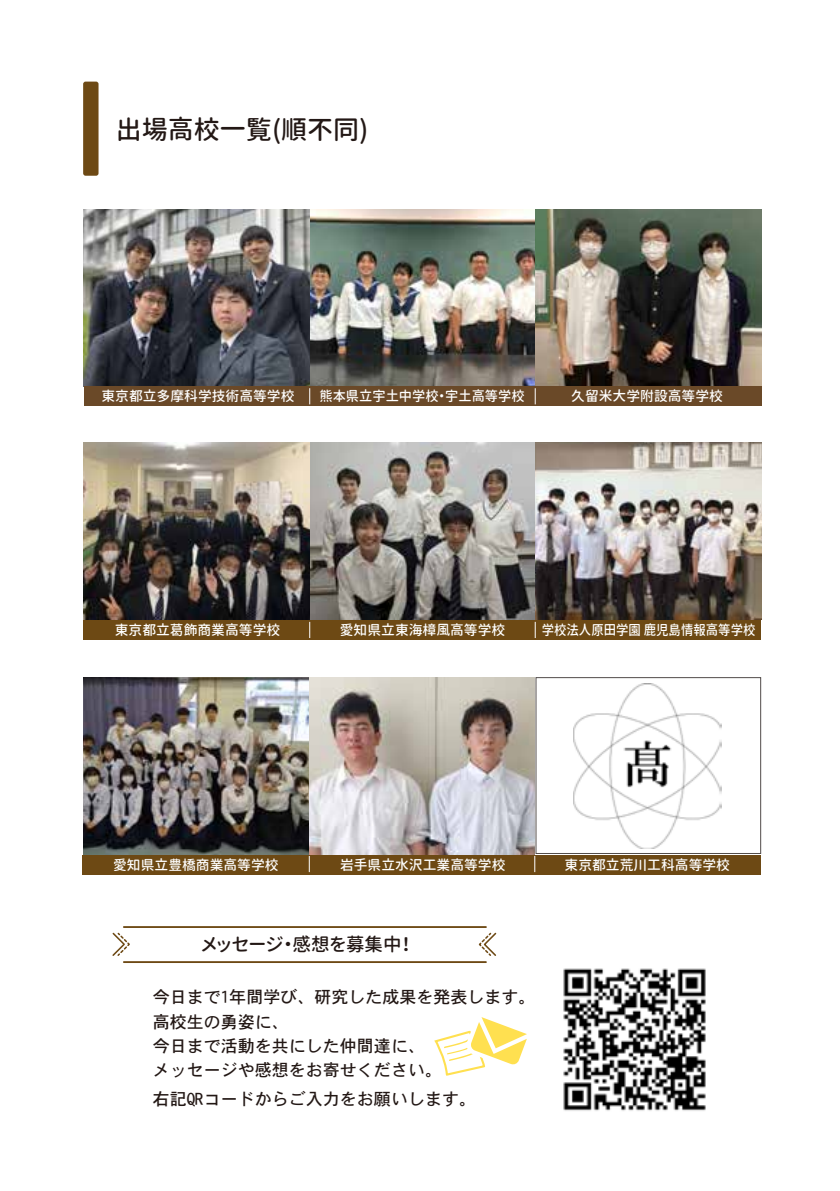
<style>
.page{position:relative;width:840px;height:1191px;background:#fff}
.page>*{position:absolute;margin:0;border:0;box-sizing:border-box;transform-origin:0 0}
.t1{font:26px "Gen Jyuu Gothic P Medium";color:#231815}
.t2{font:18.6px "Gen Jyuu Gothic P Medium";color:#231815}
.t3{font:17px/24.4px "DFHS Gothic W5 WIN RKSJ H";color:#231815}
.t4{font:13.8px "Gen Jyuu Gothic P Medium";color:#fff}
.t5{font:13.8px "Gen Jyuu Gothic P Medium";color:#fff;scale:.9 1}
.t6{font:13.8px "Gen Jyuu Gothic P Medium";color:#fff;scale:.96 1}
</style>
<div class="page">
<div style="left:83px;top:82px;width:15px;height:94px;background:#6d4914;border-radius:2px"></div>
<div style="left:535px;top:677px;width:225px;height:177px;border:1px solid #514b49"></div>
<img style="left:84px;top:443px;width:676px;height:176px">
<img style="left:83px;top:677px;width:451px;height:177px">
<div style="left:83px;top:854px;width:677px;height:20px;background:#6d4914"></div>
<div style="left:84px;top:619px;width:676px;height:20px;background:#6d4914"></div>
<img style="left:84px;top:209px;width:676px;height:177px">
<div style="left:84px;top:386px;width:677px;height:20px;background:#6a4928"></div>
<svg style="left:309px;top:388px;width:1px;height:16px"></svg>
<svg style="left:534px;top:388px;width:1px;height:16px"></svg>
<svg style="left:309px;top:622px;width:1px;height:16px"></svg>
<svg style="left:534px;top:622px;width:1px;height:16px"></svg>
<svg style="left:309px;top:856px;width:1px;height:16px"></svg>
<svg style="left:534px;top:856px;width:1px;height:16px"></svg>
<img style="left:573px;top:683px;width:148px;height:165px">
<img style="left:563px;top:968px;width:143px;height:143px">
<svg style="left:434px;top:1017px;width:93px;height:59px"></svg>
<hr style="left:124px;top:961px;width:361px;height:2px;background:#6d4914">
<hr style="left:124px;top:926px;width:361px;height:2px;background:#6d4914">
<svg style="left:478px;top:932px;width:19px;height:24px"></svg>
<svg style="left:112px;top:932px;width:18px;height:24px"></svg>
<h1 class="t1" style="left:116px;top:110px;width:254px">出場高校一覧(順不同)</h1>
<p class="t4" style="left:101px;top:386px;width:194px">東京都立多摩科学技術高等学校</p>
<p class="t6" style="left:319px;top:386px;width:215px">熊本県立宇土中学校・宇土高等学校</p>
<p class="t4" style="left:571px;top:386px;width:153px">久留米大学附設高等学校</p>
<p class="t4" style="left:115px;top:619px;width:167px">東京都立葛飾商業高等学校</p>
<p class="t4" style="left:339px;top:620px;width:167px">愛知県立東海樟風高等学校</p>
<p class="t5" style="left:541px;top:620px;width:239px">学校法人原田学園 鹿児島情報高等学校</p>
<p class="t4" style="left:113px;top:854px;width:167px">愛知県立豊橋商業高等学校</p>
<p class="t4" style="left:340px;top:854px;width:167px">岩手県立水沢工業高等学校</p>
<p class="t4" style="left:564px;top:854px;width:167px">東京都立荒川工科高等学校</p>
<h2 class="t2" style="left:201px;top:930px;width:211px">メッセージ・感想を募集中！</h2>
<p class="t3" style="left:153px;top:984px;width:384px">今日まで1年間学び、研究した成果を発表します。高校生の勇姿に、<br>今日まで活動を共にした仲間達に、<br>メッセージや感想をお寄せください。</p>
<p class="t3" style="left:153px;top:1086px;width:324px">右記QRコードからご入力をお願いします。</p>
</div>
